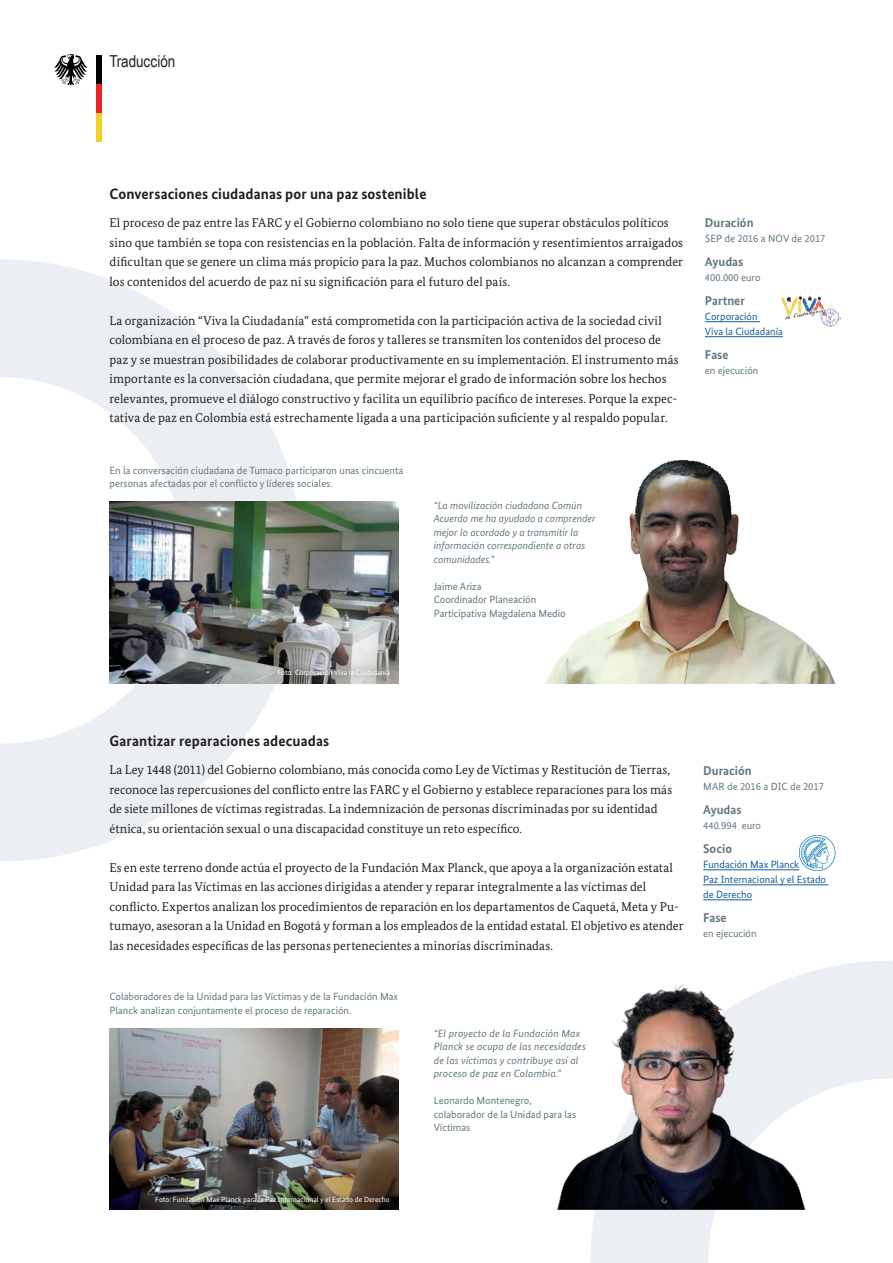
<style>
.page{position:relative;width:893px;height:1263px;background:#fff}
.page>*{position:absolute;margin:0;border:0;box-sizing:border-box;transform-origin:0 0}
.t1{font:16.5px "Arial Narrow";color:#231f20}
.t2{font:700 15px "Bundes Sans";letter-spacing:.005em;color:#231f20}
.t3{font:12.75px/19.5px "Bundes Serif";letter-spacing:.005em;color:#231f20}
.t4{font:700 12.75px "Bundes Sans";color:#647882}
.t5{font:10.5px/13.5px "Bundes Sans";color:#647882}
.t6{font:italic 10.5px/13.5px "Bundes Sans";color:#647882}
.t7{font:10.5px/15px "Bundes Sans";color:#175d9e}
.t8{font:7.5px "Bundes Sans";color:#fff}
</style>
<div class="page">
<div style="left:96px;top:113px;width:5px;height:29px;background:#f4cf27"></div>
<div style="left:96px;top:84px;width:5px;height:29px;background:#ec2224"></div>
<div style="left:96px;top:56px;width:5px;height:28px;background:#000"></div>
<svg style="left:54px;top:54px;width:34px;height:31px"></svg>
<svg style="left:0;top:259px;width:302px;height:602px"></svg>
<svg style="left:590px;top:961px;width:303px;height:302px"></svg>
<hr style="left:705px;top:321px;width:55px;height:1px;background:#175d9e">
<hr style="left:705px;top:336px;width:78px;height:1px;background:#175d9e">
<img style="left:109px;top:502px;width:290px;height:181px">
<div style="left:269px;top:660px;width:130px;height:24px;background:#231f20;opacity:.75"></div>
<img style="left:781px;top:296px;width:60px;height:31px">
<img style="left:545px;top:459px;width:290px;height:224px">
<hr style="left:703px;top:869px;width:129px;height:1px;background:#175d9e">
<hr style="left:703px;top:884px;width:125px;height:1px;background:#175d9e">
<hr style="left:703px;top:899px;width:49px;height:1px;background:#175d9e">
<img style="left:109px;top:1028px;width:290px;height:182px">
<div style="left:149px;top:1189px;width:247px;height:21px;background:#231f20;opacity:.75"></div>
<img style="left:799px;top:836px;width:37px;height:35px">
<img style="left:557px;top:968px;width:261px;height:242px">
<p class="t1" style="left:110px;top:49px;width:67px">Traducción</p>
<p class="t2" style="left:109px;top:184px;width:319px">Conversaciones ciudadanas por una paz sostenible</p>
<p class="t3" style="left:109px;top:213px;width:575px">El proceso de paz entre las FARC y el Gobierno colombiano no solo tiene que superar obstáculos políticos sino que también se topa con resistencias en la población. Falta de información y resentimientos arraigados dificultan que se genere un clima más propicio para la paz. Muchos colombianos no alcanzan a comprender los contenidos del acuerdo de paz ni su significación para el futuro del país.</p>
<p class="t3" style="left:109px;top:311px;width:571px">La organización “Viva la Ciudadanía” está comprometida con la participación activa de la sociedad civil colombiana en el proceso de paz. A través de foros y talleres se transmiten los contenidos del proceso de paz y se muestran posibilidades de colaborar productivamente en su implementación. El instrumento más importante es la conversación ciudadana, que permite mejorar el grado de información sobre los hechos relevantes, promueve el diálogo constructivo y facilita un equilibrio pacífico de intereses. Porque la expec&shy;tativa de paz en Colombia está estrechamente ligada a una participación suficiente y al respaldo popular.</p>
<p class="t5" style="left:109px;top:463px;width:295px">En la conversación ciudadana de Tumaco participaron unas cincuenta personas afectadas por el conflicto y líderes sociales.</p>
<p class="t8" style="left:277px;top:668px;width:114px">Foto: Corporación Viva la Ciudadanía</p>
<p class="t6" style="left:434px;top:498px;width:163px">“La movilización ciudadana Común<br>Acuerdo me ha ayudado a comprender mejor lo acordado y a transmitir la información correspondiente a otras comunidades.”</p>
<p class="t5" style="left:434px;top:579px;width:133px">Jaime Ariza<br>Coordinador Planeación<br>Participativa Magdalena Medio</p>
<p class="t4" style="left:705px;top:215px;width:50px">Duración</p>
<p class="t5" style="left:705px;top:232px;width:122px">SEP de 2016 a NOV de 2017</p>
<p class="t4" style="left:705px;top:254px;width:40px">Ayudas</p>
<p class="t5" style="left:705px;top:271px;width:57px">400.000 euro</p>
<p class="t4" style="left:705px;top:293px;width:41px">Partner</p>
<p class="t7" style="left:705px;top:309px;width:79px">Corporación<br>Viva la Ciudadanía</p>
<p class="t4" style="left:705px;top:347px;width:25px">Fase</p>
<p class="t5" style="left:705px;top:364px;width:55px">en ejecución</p>
<p class="t2" style="left:109px;top:731px;width:221px">Garantizar reparaciones adecuadas</p>
<p class="t3" style="left:109px;top:760px;width:564px">La Ley 1448 (2011) del Gobierno colombiano, más conocida como Ley de Víctimas y Restitución de Tierras, reconoce las repercusiones del conflicto entre las FARC y el Gobierno y establece reparaciones para los más de siete millones de víctimas registradas. La indemnización de personas discriminadas por su identidad étnica, su orientación sexual o una discapacidad constituye un reto específico.</p>
<p class="t3" style="left:109px;top:857px;width:575px">Es en este terreno donde actúa el proyecto de la Fundación Max Planck, que apoya a la organización estatal Unidad para las Víctimas en las acciones dirigidas a atender y reparar integralmente a las víctimas del conflicto. Expertos analizan los procedimientos de reparación en los departamentos de Caquetá, Meta y Pu&shy;tumayo, asesoran a la Unidad en Bogotá y forman a los empleados de la entidad estatal. El objetivo es atender las necesidades específicas de las personas pertenecientes a minorías discriminadas.</p>
<p class="t5" style="left:109px;top:990px;width:290px">Colaboradores de la Unidad para las Víctimas y de la Fundación Max<br>Planck analizan conjuntamente el proceso de reparación.</p>
<p class="t6" style="left:434px;top:1026px;width:154px">“El proyecto de la Fundación Max<br>Planck se ocupa de las necesidades de las víctimas y contribuye así al proceso de paz en Colombia.”</p>
<p class="t5" style="left:434px;top:1093px;width:144px">Leonardo Montenegro, colaborador de la Unidad para las<br>Víctimas</p>
<p class="t4" style="left:703px;top:763px;width:50px">Duración</p>
<p class="t5" style="left:703px;top:780px;width:122px">MAR de 2016 a DIC de 2017</p>
<p class="t4" style="left:703px;top:802px;width:40px">Ayudas</p>
<p class="t5" style="left:703px;top:819px;width:59px">440.994 euro</p>
<p class="t4" style="left:703px;top:841px;width:30px">Socio</p>
<p class="t7" style="left:703px;top:857px;width:129px">Fundación Max Planck para la<br>Paz Internacional y el Estado de Derecho</p>
<p class="t4" style="left:703px;top:910px;width:25px">Fase</p>
<p class="t5" style="left:703px;top:927px;width:55px">en ejecución</p>
<p class="t8" style="left:155px;top:1194px;width:236px">Foto: Fundación Max Planck para la Paz Internacional y el Estado de Derecho</p>
</div>
